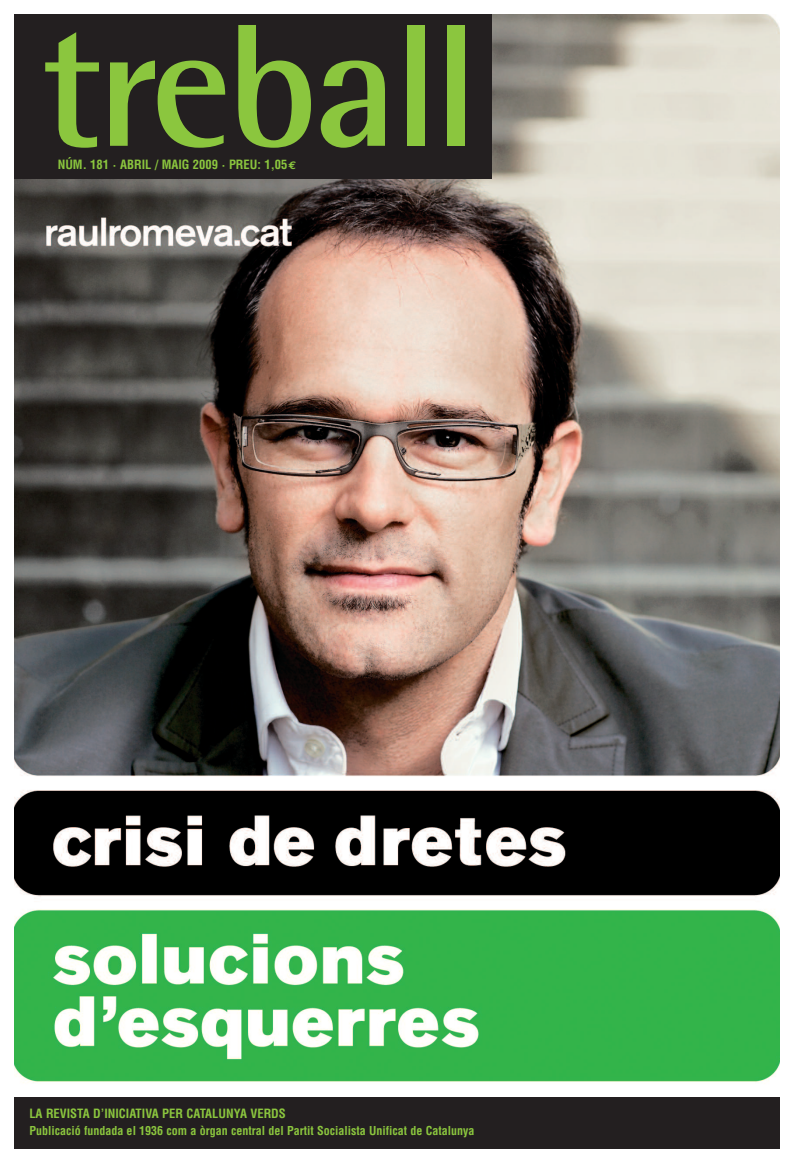
<style>
.page{position:relative;width:794px;height:1163px;background:#fff}
.page>*{position:absolute;margin:0;border:0;box-sizing:border-box;transform-origin:0 0}
.t1{font:700 175px "Rotis Semi Sans";letter-spacing:-.025em;color:#8bc63e}
.t2{font:700 condensed 12.5px "Helvetica";color:#8bc63e}
.t3{font:700 condensed 12px "Helvetica";color:#8bc63e}
.s1{font-family:"Euro Mono";font-stretch:normal;font-size:11px}
</style>
<div class="page">
<img style="left:14px;top:14px;width:766px;height:1069px">
<div style="left:14px;top:14px;width:477px;height:165px;background:#231f20"></div>
<div style="left:14px;top:1096px;width:766px;height:52px;background:#231f20"></div>
<h1 class="t1" style="left:40px;top:25px;width:440px">treball</h1>
<p class="t2" style="left:58px;top:157px;width:240px">NÚM. 181 · ABRIL / MAIG 2009 · PREU: 1,05<span class="s1">€</span></p>
<p class="t2" style="left:29px;top:1106px;width:258px">LA REVISTA D’INICIATIVA PER CATALUNYA VERDS</p>
<p class="t3" style="left:29px;top:1123px;width:446px">Publicació fundada el 1936 com a òrgan central del Partit Socialista Unificat de Catalunya</p>
</div>
